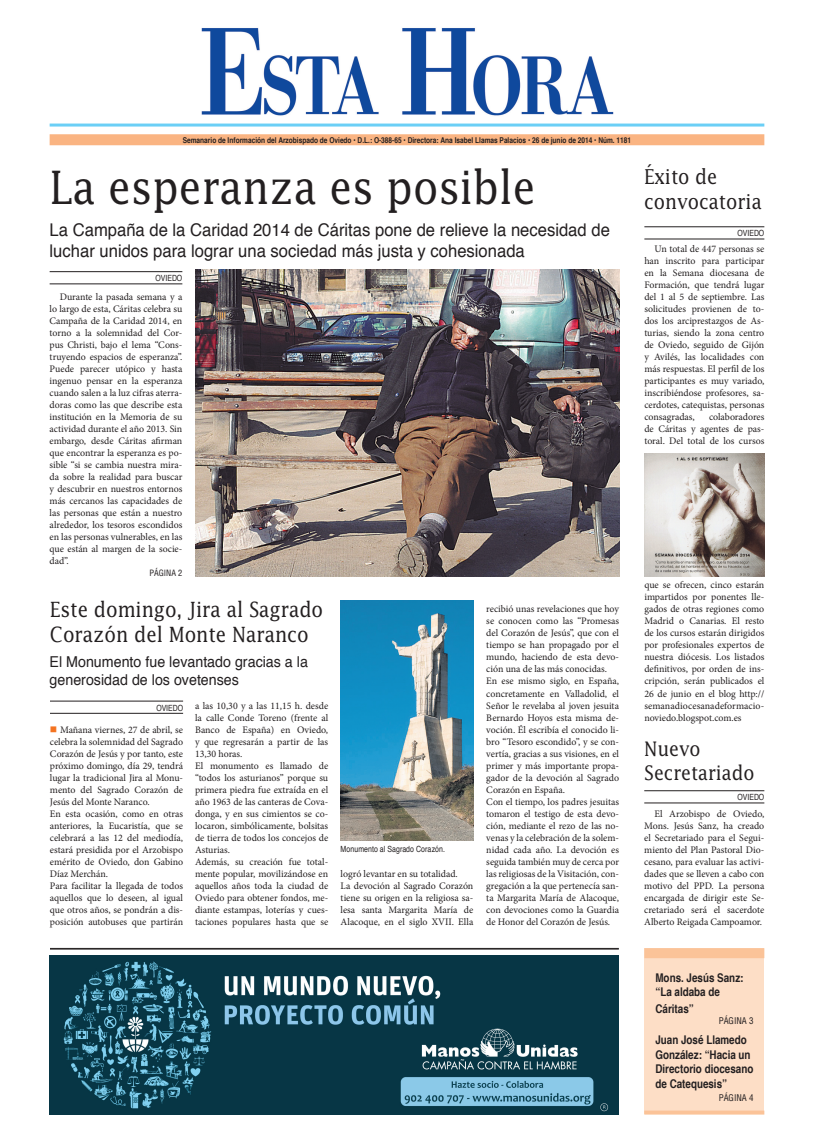
<style>
.page{position:relative;width:814px;height:1129px;background:#fff}
.page>*{position:absolute;margin:0;border:0;box-sizing:border-box;transform-origin:0 0}
.t1{font:46px "Lucida";color:#231f20;scale:.88 1}
.t2{font:21px/25.2px "Lucida";color:#231f20;scale:.88 1}
.t3{font:20.5px/24.6px "Lucida";color:#231f20;scale:.88 1}
.t4{font:20px/24px "Lucida";color:#231f20;scale:.88 1}
.t5{font:17.5px/21px "Helvetica";color:#231f20;scale:.95 1}
.t6{font:15px/18px "Helvetica";color:#231f20;scale:.95 1}
.t7{font:700 condensed 12px/14.4px "Helvetica";color:#231f20}
.t8{font:10px/12px "Minion Pro";color:#231f20;text-align:justify}
.t9{font:condensed 9px "Helvetica";color:#231f20}
.t10{font:condensed 8.5px "Helvetica";color:#231f20}
.t11{font:condensed 8.5px "Helvetica";color:#231f20}
.t12{font:700 condensed 8px "Helvetica";color:#231f20}
.s1{color:#f47321}
</style>
<div class="page">
<div style="left:50px;top:134px;width:714px;height:11px;background:#fab482"></div>
<hr style="left:50px;top:271px;width:132px;height:1px;background:#231f20">
<hr style="left:50px;top:284px;width:132px;height:1px;background:#231f20">
<img style="left:50px;top:955px;width:569px;height:159px">
<hr style="left:50px;top:948px;width:568px;height:1px;background:#231f20">
<img style="left:201px;top:28px;width:413px;height:88px">
<hr style="left:50px;top:123px;width:714px;height:3px;background:#6bcff6">
<div style="left:644px;top:948px;width:120px;height:165px;background:#fddec6"></div>
<div style="left:644px;top:948px;width:120px;height:10px;background:#fbc398"></div>
<svg style="left:644px;top:1110px;width:120px;height:4px"></svg>
<hr style="left:50px;top:700px;width:133px;height:1px;background:#231f20">
<hr style="left:50px;top:713px;width:133px;height:1px;background:#231f20">
<img style="left:340px;top:600px;width:133px;height:240px">
<img style="left:195px;top:269px;width:424px;height:307px">
<hr style="left:644px;top:226px;width:120px;height:1px;background:#231f20">
<hr style="left:644px;top:239px;width:120px;height:1px;background:#231f20">
<img style="left:644px;top:453px;width:120px;height:123px">
<hr style="left:644px;top:790px;width:120px;height:1px;background:#231f20">
<hr style="left:644px;top:802px;width:120px;height:1px;background:#231f20">
<p class="t12" style="left:183px;top:135px;width:450px">Semanario de Información del Arzobispado de Oviedo • D.L.: O-388-65 • Directora: Ana Isabel Llamas Palacios • 26 de junio de 2014 • Núm. 1181</p>
<p class="t1" style="left:50px;top:159px;width:553px">La esperanza es posible</p>
<p class="t5" style="left:50px;top:219px;width:591px">La Campaña de la Caridad 2014 de Cáritas pone de relieve la necesidad de luchar unidos para lograr una sociedad más justa y cohesionada</p>
<p class="t10" style="left:156px;top:273px;width:28px">oviedo</p>
<p class="t8" style="left:50px;top:291px;width:134px;text-indent:10px">Durante la pasada semana y a lo largo de esta, Cáritas celebra su Campaña de la Caridad 2014, en torno a la solemnidad del Cor&shy;pus Christi, bajo el lema “Cons&shy;truyendo espacios de esperanza”.<br>Puede parecer utópico y hasta ingenuo pensar en la esperanza cuando salen a la luz cifras aterra&shy;doras como las que describe esta institución en la Memoria de su actividad durante el año 2013. Sin embargo, desde Cáritas afirman que encontrar la esperanza es po&shy;sible “si se cambia nuestra mira&shy;da sobre la realidad para buscar y descubrir en nuestros entornos más cercanos las capacidades de las personas que están a nuestro alrededor, los tesoros escondidos en las personas vulnerables, en las que están al margen de la socie&shy;dad”.</p>
<p class="t11" style="left:149px;top:568px;width:34px">PÁGINA 2</p>
<p class="t2" style="left:50px;top:596px;width:312px">Este domingo, Jira al Sagrado<br>Corazón del Monte Naranco</p>
<p class="t6" style="left:50px;top:653px;width:273px">El Monumento fue levantado gracias a la generosidad de los ovetenses</p>
<p class="t10" style="left:156px;top:702px;width:28px">oviedo</p>
<p class="t8" style="left:50px;top:723px;width:135px;text-align:left"><span class="s1">■</span> Mañana viernes, 27 de abril, se celebra la solemnidad del Sagrado<br>Corazón de Jesús y por tanto, este próximo domingo, día 29, tendrá lugar la tradicional Jira al Monu&shy;mento del Sagrado Corazón de<br>Jesús del Monte Naranco.<br>En esta ocasión, como en otras anteriores, la Eucaristía, que se celebrará a las 12 del mediodía, estará presidida por el Arzobispo emérito de Oviedo, don Gabino<br>Díaz Merchán.<br>Para facilitar la llegada de todos aquellos que lo deseen, al igual que otros años, se pondrán a dis&shy;posición autobuses que partirán</p>
<p class="t8" style="left:195px;top:699px;width:135px;text-align:left">a las 10,30 y a las 11,15 h. desde la calle Conde Toreno (frente al<br>Banco de España) en Oviedo, y que regresarán a partir de las<br>13,30 horas.<br>El monumento es llamado de “todos los asturianos” porque su primera piedra fue extraída en el año 1963 de las canteras de Cova&shy;donga, y en sus cimientos se co&shy;locaron, simbólicamente, bolsitas de tierra de todos los concejos de<br>Asturias.<br>Además, su creación fue total&shy;mente popular, movilizándose en aquellos años toda la ciudad de<br>Oviedo para obtener fondos, me&shy;diante estampas, loterías y cues&shy;taciones populares hasta que se</p>
<p class="t10" style="left:340px;top:844px;width:106px">Monumento al Sagrado Corazón.</p>
<p class="t8" style="left:340px;top:867px;width:134px;text-align:left">logró levantar en su totalidad.<br>La devoción al Sagrado Corazón tiene su origen en la religiosa sa&shy;lesa santa Margarita María de<br>Alacoque, en el siglo XVII. Ella</p>
<p class="t8" style="left:486px;top:603px;width:134px;text-align:left">recibió unas revelaciones que hoy se conocen como las “Promesas del Corazón de Jesús”, que con el tiempo se han propagado por el mundo, haciendo de esta devo&shy;ción una de las más conocidas.<br>En ese mismo siglo, en España, concretamente en Valladolid, el<br>Señor le revelaba al joven jesuita<br>Bernardo Hoyos esta misma de&shy;voción. Él escribía el conocido li&shy;bro “Tesoro escondido”, y se con&shy;vertía, gracias a sus visiones, en el primer y más importante propa&shy;gador de la devoción al Sagrado<br>Corazón en España.<br>Con el tiempo, los padres jesuitas tomaron el testigo de esta devo&shy;ción, mediante el rezo de las no&shy;venas y la celebración de la solem&shy;nidad cada año. La devoción es seguida también muy de cerca por las religiosas de la Visitación, con&shy;gregación a la que pertenecía san&shy;ta Margarita María de Alacoque, con devociones como la Guardia de Honor del Corazón de Jesús.</p>
<p class="t3" style="left:644px;top:164px;width:135px">Éxito de convocatoria</p>
<p class="t10" style="left:737px;top:228px;width:28px">oviedo</p>
<p class="t8" style="left:644px;top:243px;width:121px;text-indent:10px">Un total de 447 personas se han inscrito para participar en la Semana diocesana de Formación, que tendrá lugar del 1 al 5 de septiembre. Las solicitudes provienen de to&shy;dos los arciprestazgos de As&shy;turias, siendo la zona centro de Oviedo, seguido de Gijón y Avilés, las localidades con más respuestas. El perfil de los participantes es muy variado, inscribiéndose profesores, sa&shy;cerdotes, catequistas, personas consagradas,</p>
<p class="t8" style="left:644px;top:411px;width:121px;text-indent:65px">colaboradores de Cáritas y agentes de pas&shy;toral. Del total de los cursos</p>
<p class="t8" style="left:644px;top:579px;width:121px">que se ofrecen, cinco estarán impartidos por ponentes lle&shy;gados de otras regiones como Madrid o Canarias. El resto de los cursos estarán dirigidos por profesionales expertos de nuestra diócesis. Los listados definitivos, por orden de ins&shy;cripción, serán publicados el 26 de junio en el blog http:// semanadiocesanadeformacio&shy;noviedo.blogspot.com.es</p>
<p class="t4" style="left:644px;top:736px;width:127px">Nuevo<br>Secretariado</p>
<p class="t10" style="left:737px;top:791px;width:28px">oviedo</p>
<p class="t8" style="left:644px;top:807px;width:122px;text-indent:10px">El Arzobispo de Oviedo, Mons. Jesús Sanz, ha creado el Secretariado para el Segui&shy;miento del Plan Pastoral Dio&shy;cesano, para evaluar las activi&shy;dades que se lleven a cabo con motivo del PPD. La persona encargada de dirigir este Se&shy;cretariado será el sacerdote Alberto Reigada Campoamor.</p>
<p class="t7" style="left:655px;top:970px;width:90px">Mons. Jesús Sanz: “La aldaba de</p>
<p class="t7" style="left:655px;top:1000px;width:40px">Cáritas”</p>
<p class="t9" style="left:718px;top:1014px;width:36px">PÁGINA 3</p>
<p class="t7" style="left:655px;top:1032px;width:99px">Juan José Llamedo<br>González: “Hacia un<br>Directorio diocesano de Catequesis”</p>
<p class="t9" style="left:718px;top:1092px;width:36px">PÁGINA 4</p>
</div>
